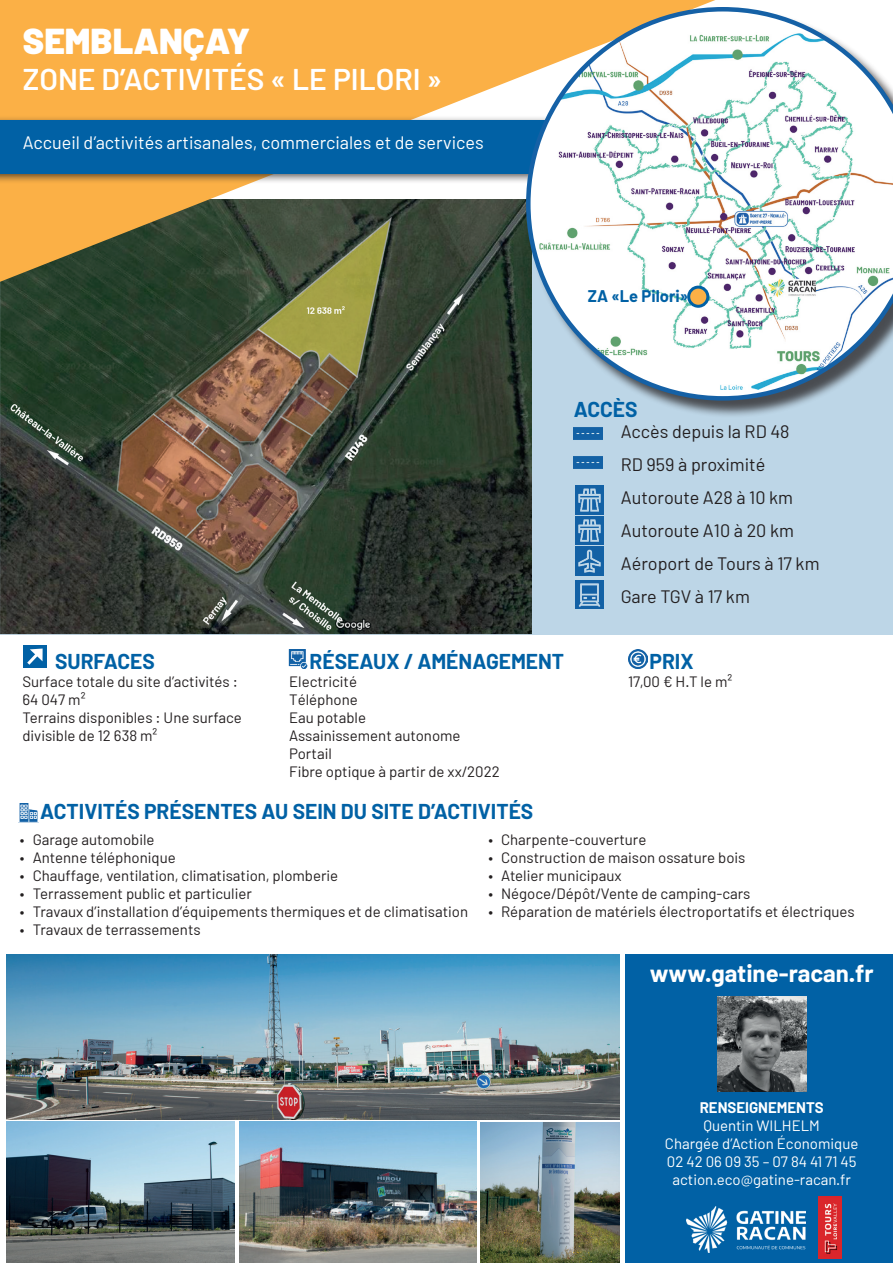
<style>
.page{position:relative;width:893px;height:1263px;background:#fff}
.page>*{position:absolute;margin:0;border:0;box-sizing:border-box;transform-origin:0 0}
.t1{font:900 36px "Barlow";color:#fff}
.t2{font:600 30px "Barlow";color:#fff}
.t3{font:700 24px "Barlow";color:#fff}
.t4{font:700 21px "Barlow";color:#0161a5}
.t5{font:18px/33px "Barlow";color:#231f20}
.t6{font:18px "Barlow";color:#fff}
.t7{font:700 16.5px "Barlow";color:#0161a5}
.t8{font:15px/18px "Barlow";color:#231f20}
.t9{font:15px/18px "Barlow";color:#fff;text-align:center}
.t10{font:700 15px "Barlow";color:#fff}
</style>
<div class="page">
<img style="left:19px;top:804px;width:19px;height:18px">
<div style="left:23px;top:645px;width:24px;height:23px;background:#0161a5"></div>
<svg style="left:27px;top:648px;width:16px;height:17px"></svg>
<img style="left:288px;top:649px;width:19px;height:19px">
<img style="left:628px;top:649px;width:19px;height:19px">
<img style="left:6px;top:955px;width:613px;height:164px">
<img style="left:6px;top:1121px;width:229px;height:142px">
<img style="left:239px;top:1122px;width:237px;height:141px">
<img style="left:481px;top:1123px;width:138px;height:140px">
<div style="left:0;top:199px;width:893px;height:436px;background:#bdd6e7"></div>
<img style="left:0;top:282px;width:532px;height:353px">
<svg style="left:0;top:0;width:715px;height:282px;background:#bf944b"></svg>
<div style="left:0;top:115px;width:893px;height:70px;background:#231f20;opacity:.75"></div>
<div style="left:0;top:120px;width:893px;height:53px;background:#0161a5"></div>
<img style="left:574px;top:427px;width:28px;height:42px">
<img style="left:575px;top:486px;width:29px;height:28px">
<img style="left:575px;top:516px;width:29px;height:29px">
<img style="left:575px;top:547px;width:29px;height:28px">
<img style="left:575px;top:580px;width:29px;height:29px">
<div style="left:527px;top:8px;width:366px;height:410px;background:#231f20;opacity:.75"></div>
<svg style="left:526px;top:7px;width:367px;height:394px"></svg>
<div style="left:689px;top:287px;width:19px;height:19px;background:#fbb046;border-radius:50%"></div>
<div style="left:687px;top:286px;width:22px;height:22px;border:3px solid #0161a5;border-radius:50%"></div>
<div style="left:625px;top:955px;width:268px;height:308px;background:#0161a5"></div>
<img style="left:687px;top:1206px;width:119px;height:46px">
<img style="left:818px;top:1196px;width:24px;height:62px">
<img style="left:717px;top:996px;width:89px;height:95px">
<h1 class="t1" style="left:23px;top:19px;width:229px">SEMBLANÇAY</h1>
<h2 class="t2" style="left:23px;top:61px;width:421px">ZONE D’ACTIVITÉS « LE PILORI »</h2>
<p class="t6" style="left:23px;top:132px;width:462px">Accueil d’activités artisanales, commerciales et de services</p>
<p class="t7" style="left:588px;top:286px;width:102px">ZA «Le Pilori»</p>
<h3 class="t4" style="left:574px;top:397px;width:65px">ACCÈS</h3>
<p class="t5" style="left:621px;top:414px;width:200px">Accès depuis la RD 48<br>RD 959 à proximité<br>Autoroute A28 à 10 km<br>Autoroute A10 à 20 km<br>Aéroport de Tours à 17 km<br>Gare TGV à 17 km</p>
<h3 class="t4" style="left:55px;top:648px;width:101px">SURFACES</h3>
<p class="t8" style="left:22px;top:672px;width:221px">Surface totale du site d’activités :<br>64 047 m²<br>Terrains disponibles : Une surface divisible de 12 638 m²</p>
<h3 class="t4" style="left:310px;top:648px;width:256px">RÉSEAUX / AMÉNAGEMENT</h3>
<p class="t8" style="left:289px;top:672px;width:212px">Electricité<br>Téléphone<br>Eau potable<br>Assainissement autonome<br>Portail<br>Fibre optique à partir de xx/2022</p>
<h3 class="t4" style="left:40px;top:799px;width:495px">ACTIVITÉS PRÉSENTES AU SEIN DU SITE D’ACTIVITÉS</h3>
<h3 class="t4" style="left:649px;top:648px;width:46px">PRIX</h3>
<p class="t8" style="left:628px;top:672px;width:106px">17,00 € H.T le m²</p>
<p class="t8" style="left:20px;top:830px;width:136px">• Garage automobile</p>
<p class="t8" style="left:20px;top:848px;width:157px">• Antenne téléphonique</p>
<p class="t8" style="left:20px;top:866px;width:320px">• Chauffage, ventilation, climatisation, plomberie</p>
<p class="t8" style="left:20px;top:884px;width:233px">• Terrassement public et particulier</p>
<p class="t8" style="left:20px;top:902px;width:450px">• Travaux d’installation d’équipements thermiques et de climatisation</p>
<p class="t8" style="left:20px;top:920px;width:182px">• Travaux de terrassements</p>
<p class="t8" style="left:488px;top:830px;width:159px">• Charpente-couverture</p>
<p class="t8" style="left:488px;top:848px;width:259px">• Construction de maison ossature bois</p>
<p class="t8" style="left:488px;top:866px;width:135px">• Atelier municipaux</p>
<p class="t8" style="left:488px;top:884px;width:264px">• Négoce/Dépôt/Vente de camping-cars</p>
<p class="t8" style="left:488px;top:902px;width:368px">• Réparation de matériels électroportatifs et électriques</p>
<h3 class="t3" style="left:650px;top:959px;width:225px">www.gatine-racan.fr</h3>
<p class="t10" style="left:700px;top:1098px;width:125px">RENSEIGNEMENTS</p>
<p class="t9" style="left:665px;top:1116px;width:195px">Quentin WILHELM<br>Chargée d’Action Économique<br>02 42 06 09 35 – 07 84 41 71 45 action.eco@gatine-racan.fr</p>
</div>
